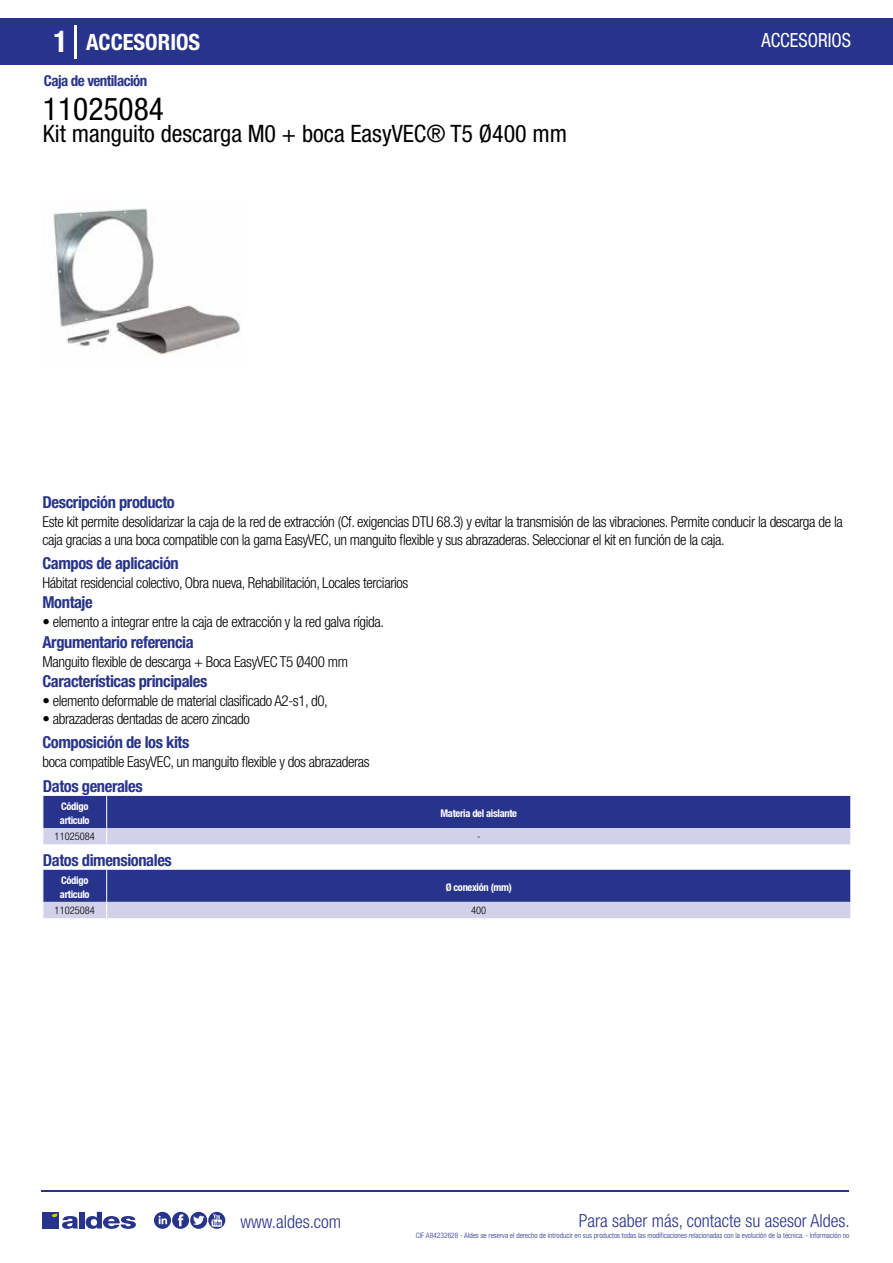
<style>
.page{position:relative;width:893px;height:1263px;background:#fff}
.page>*{position:absolute;margin:0;border:0;box-sizing:border-box;transform-origin:0 0}
.t1{font:condensed 31.5px "Helvetica Neue LT Std";color:#000}
.t2{font:condensed 24px "Helvetica Neue LT Std";color:#000}
.t3{font:700 condensed 22.5px "Helvetica Neue LT Std";color:#fff}
.t4{font:condensed 19.5px "Helvetica Neue LT Std";color:#fff;scale:.95 1}
.t5{font:300 condensed 18px "Helvetica Neue";color:#28348b}
.t6{font:700 condensed 16.5px "Helvetica Neue LT Std";letter-spacing:-.025em;color:#28348b}
.t7{font:300 condensed 15px/18px "Helvetica Neue LT Std";letter-spacing:-.025em;color:#000}
.t8{font:700 condensed 15px "Helvetica Neue LT Std";letter-spacing:-.035em;color:#28348b}
.t9{font:700 condensed 10.5px/13.5px "Helvetica Neue";letter-spacing:-.03em;color:#fff}
.t10{font:300 condensed 10.5px "Helvetica Neue";color:#000}
.t11{font:300 condensed 7.5px "Helvetica Neue";color:#28348b}
.s1{font-size:30px}
</style>
<div class="page">
<div style="left:0;top:18px;width:893px;height:46px;background:#28348b"></div>
<hr style="left:74px;top:25px;width:2px;height:33px;background:#fff">
<img style="left:53px;top:208px;width:188px;height:147px">
<svg style="left:43px;top:796px;width:808px;height:49px;background:#646bac"></svg>
<svg style="left:43px;top:870px;width:808px;height:49px;background:#646cac"></svg>
<hr style="left:41px;top:1190px;width:808px;height:1px;background:#28348b">
<svg style="left:154px;top:1212px;width:71px;height:17px"></svg>
<div style="left:42px;top:1212px;width:17px;height:16px;background:#28348b"></div>
<div style="left:79px;top:1212px;width:5px;height:16px;background:#28348b"></div>
<svg style="left:86px;top:1212px;width:50px;height:17px"></svg>
<svg style="left:52px;top:1213px;width:26px;height:16px"></svg>
<h3 class="t3" style="left:54px;top:28px;width:148px"><span class="s1">1</span> ACCESORIOS</h3>
<h3 class="t4" style="left:761px;top:29px;width:96px">ACCESORIOS</h3>
<p class="t8" style="left:44px;top:71px;width:105px">Caja de ventilación</p>
<h1 class="t1" style="left:43px;top:91px;width:122px">11025084</h1>
<h2 class="t2" style="left:43px;top:120px;width:526px">Kit manguito descarga M0 + boca EasyVEC® T5 Ø400 mm</h2>
<p class="t6" style="left:43px;top:492px;width:134px">Descripción producto</p>
<p class="t7" style="left:43px;top:513px;width:802px">Este kit permite desolidarizar la caja de la red de extracción (Cf. exigencias DTU 68.3) y evitar la transmisión de las vibraciones. Permite conducir la descarga de la caja gracias a una boca compatible con la gama EasyVEC, un manguito flexible y sus abrazaderas. Seleccionar el kit en función de la caja.</p>
<p class="t7" style="left:43px;top:573px;width:367px">Hábitat residencial colectivo, Obra nueva, Rehabilitación, Locales terciarios</p>
<p class="t7" style="left:43px;top:613px;width:343px">• elemento a integrar entre la caja de extracción y la red galva rígida.</p>
<p class="t6" style="left:43px;top:553px;width:138px">Campos de aplicación</p>
<p class="t6" style="left:43px;top:592px;width:52px">Montaje</p>
<p class="t6" style="left:43px;top:632px;width:153px">Argumentario referencia</p>
<p class="t7" style="left:43px;top:652px;width:307px">Manguito flexible de descarga + Boca EasyVEC T5 Ø400 mm</p>
<p class="t6" style="left:43px;top:671px;width:166px">Características principales</p>
<p class="t7" style="left:43px;top:692px;width:287px">• elemento deformable de material clasificado A2-s1, d0,</p>
<p class="t7" style="left:43px;top:710px;width:209px">• abrazaderas dentadas de acero zincado</p>
<p class="t6" style="left:43px;top:732px;width:148px">Composición de los kits</p>
<p class="t7" style="left:43px;top:753px;width:329px">boca compatible EasyVEC, un manguito flexible y dos abrazaderas</p>
<p class="t6" style="left:43px;top:776px;width:101px">Datos generales</p>
<p class="t9" style="left:60px;top:800px;width:31px">Código articulo</p>
<p class="t9" style="left:440px;top:806px;width:78px">Materia del aislante</p>
<p class="t10" style="left:55px;top:831px;width:42px">11025084</p>
<p class="t10" style="left:477px;top:831px;width:5px">-</p>
<p class="t6" style="left:43px;top:850px;width:130px">Datos dimensionales</p>
<p class="t9" style="left:60px;top:873px;width:31px">Código articulo</p>
<p class="t9" style="left:446px;top:880px;width:68px">Ø conexión (mm)</p>
<p class="t10" style="left:55px;top:904px;width:42px">11025084</p>
<p class="t10" style="left:471px;top:904px;width:17px">400</p>
<p class="t5" style="left:240px;top:1211px;width:102px">www.aldes.com</p>
<p class="t5" style="left:579px;top:1211px;width:272px">Para saber más, contacte su asesor Aldes.</p>
<p class="t11" style="left:416px;top:1230px;width:435px">CIF A84232628 - Aldes se reserva el derecho de introducir en sus productos todas las modificaciones relacionadas con la evolución de la técnica. - Información no</p>
</div>
